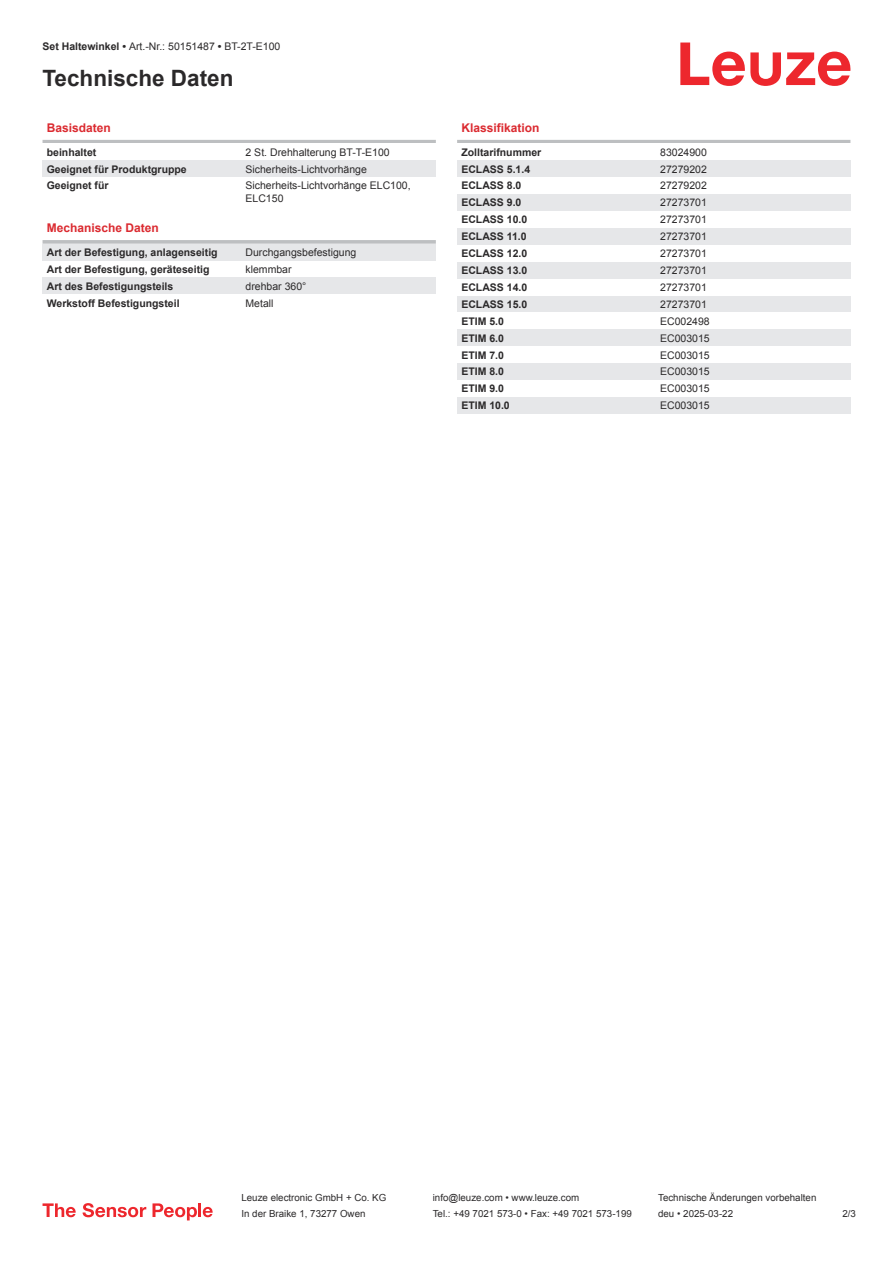
<style>
.page{position:relative;width:893px;height:1263px;background:#fff}
.page>*{position:absolute;margin:0;border:0;box-sizing:border-box;transform-origin:0 0}
.t1{font:700 22.5px "Arial";color:#2b292a}
.t2{font:700 12px "Arial";color:#db2a30}
.t3{font:10.5px/12.6px "Arial";color:#2b292a}
.t4{font:700 10.5px "Arial";color:#2b292a}
.t5{font:9.75px "Arial";color:#2b292a}
.s1{font-weight:700}
</style>
<div class="page">
<svg style="left:680px;top:43px;width:170px;height:43px"></svg>
<hr style="left:43px;top:140px;width:393px;height:3px;background:#bdbfc1">
<div style="left:43px;top:160px;width:199px;height:17px;background:#e6e7e9"></div>
<div style="left:242px;top:160px;width:194px;height:17px;background:#e6e7e9"></div>
<svg style="left:43px;top:240px;width:393px;height:4px;background:#c3c4c6"></svg>
<div style="left:43px;top:244px;width:199px;height:17px;background:#e6e7e9"></div>
<div style="left:242px;top:244px;width:194px;height:17px;background:#e6e7e9"></div>
<div style="left:43px;top:277px;width:199px;height:17px;background:#e6e7e9"></div>
<div style="left:242px;top:277px;width:194px;height:17px;background:#e6e7e9"></div>
<hr style="left:457px;top:140px;width:393px;height:3px;background:#bdbfc1">
<div style="left:457px;top:160px;width:200px;height:17px;background:#e6e7e9"></div>
<div style="left:657px;top:160px;width:193px;height:17px;background:#e6e7e9"></div>
<div style="left:457px;top:194px;width:200px;height:17px;background:#e6e7e9"></div>
<div style="left:657px;top:194px;width:193px;height:17px;background:#e6e7e9"></div>
<div style="left:457px;top:228px;width:200px;height:17px;background:#e6e7e9"></div>
<div style="left:657px;top:228px;width:193px;height:17px;background:#e6e7e9"></div>
<div style="left:457px;top:262px;width:200px;height:17px;background:#e6e7e9"></div>
<div style="left:657px;top:262px;width:193px;height:17px;background:#e6e7e9"></div>
<div style="left:457px;top:296px;width:200px;height:16px;background:#e6e7e9"></div>
<div style="left:657px;top:296px;width:193px;height:16px;background:#e6e7e9"></div>
<div style="left:457px;top:329px;width:200px;height:17px;background:#e6e7e9"></div>
<div style="left:657px;top:329px;width:193px;height:17px;background:#e6e7e9"></div>
<div style="left:457px;top:363px;width:200px;height:17px;background:#e6e7e9"></div>
<div style="left:657px;top:363px;width:193px;height:17px;background:#e6e7e9"></div>
<div style="left:457px;top:397px;width:200px;height:17px;background:#e6e7e9"></div>
<div style="left:657px;top:397px;width:193px;height:17px;background:#e6e7e9"></div>
<svg style="left:43px;top:1203px;width:33px;height:14px"></svg>
<svg style="left:83px;top:1203px;width:63px;height:14px"></svg>
<svg style="left:153px;top:1203px;width:44px;height:17px"></svg>
<hr style="left:198px;top:1203px;width:3px;height:14px;background:#ed272d">
<svg style="left:203px;top:1207px;width:10px;height:10px"></svg>
<p class="t3" style="left:43px;top:41px;width:239px"><span class="s1">Set Haltewinkel •</span> Art.-Nr.: 50151487 <span class="s1">•</span> BT-2T-E100</p>
<h1 class="t1" style="left:43px;top:70px;width:192px">Technische Daten</h1>
<p class="t2" style="left:47px;top:123px;width:66px">Basisdaten</p>
<p class="t4" style="left:47px;top:148px;width:51px">beinhaltet</p>
<p class="t3" style="left:246px;top:147px;width:146px">2 St. Drehhalterung BT-T-E100</p>
<p class="t4" style="left:47px;top:165px;width:142px">Geeignet für Produktgruppe</p>
<p class="t3" style="left:246px;top:164px;width:123px">Sicherheits-Lichtvorhänge</p>
<p class="t4" style="left:47px;top:182px;width:63px">Geeignet für</p>
<p class="t3" style="left:246px;top:180px;width:167px">Sicherheits-Lichtvorhänge ELC100,<br>ELC150</p>
<p class="t2" style="left:47px;top:224px;width:114px">Mechanische Daten</p>
<p class="t4" style="left:47px;top:248px;width:172px">Art der Befestigung, anlagenseitig</p>
<p class="t3" style="left:246px;top:247px;width:112px">Durchgangsbefestigung</p>
<p class="t4" style="left:47px;top:265px;width:164px">Art der Befestigung, geräteseitig</p>
<p class="t3" style="left:246px;top:264px;width:48px">klemmbar</p>
<p class="t4" style="left:47px;top:282px;width:128px">Art des Befestigungsteils</p>
<p class="t3" style="left:246px;top:281px;width:62px">drehbar 360°</p>
<p class="t4" style="left:47px;top:299px;width:134px">Werkstoff Befestigungsteil</p>
<p class="t3" style="left:246px;top:298px;width:30px">Metall</p>
<p class="t2" style="left:461px;top:123px;width:80px">Klassifikation</p>
<p class="t4" style="left:461px;top:148px;width:81px">Zolltarifnummer</p>
<p class="t3" style="left:660px;top:147px;width:48px">83024900</p>
<p class="t4" style="left:461px;top:165px;width:70px">ECLASS 5.1.4</p>
<p class="t3" style="left:660px;top:164px;width:48px">27279202</p>
<p class="t4" style="left:461px;top:182px;width:62px">ECLASS 8.0</p>
<p class="t3" style="left:660px;top:180px;width:48px">27279202</p>
<p class="t4" style="left:461px;top:199px;width:62px">ECLASS 9.0</p>
<p class="t3" style="left:660px;top:197px;width:48px">27273701</p>
<p class="t4" style="left:461px;top:216px;width:67px">ECLASS 10.0</p>
<p class="t3" style="left:660px;top:214px;width:48px">27273701</p>
<p class="t4" style="left:461px;top:233px;width:67px">ECLASS 11.0</p>
<p class="t3" style="left:660px;top:231px;width:48px">27273701</p>
<p class="t4" style="left:461px;top:249px;width:67px">ECLASS 12.0</p>
<p class="t3" style="left:660px;top:248px;width:48px">27273701</p>
<p class="t4" style="left:461px;top:266px;width:67px">ECLASS 13.0</p>
<p class="t3" style="left:660px;top:265px;width:48px">27273701</p>
<p class="t4" style="left:461px;top:283px;width:67px">ECLASS 14.0</p>
<p class="t3" style="left:660px;top:282px;width:48px">27273701</p>
<p class="t4" style="left:461px;top:300px;width:67px">ECLASS 15.0</p>
<p class="t3" style="left:660px;top:299px;width:48px">27273701</p>
<p class="t4" style="left:461px;top:317px;width:44px">ETIM 5.0</p>
<p class="t3" style="left:660px;top:316px;width:51px">EC002498</p>
<p class="t4" style="left:461px;top:334px;width:44px">ETIM 6.0</p>
<p class="t3" style="left:660px;top:333px;width:51px">EC003015</p>
<p class="t4" style="left:461px;top:351px;width:44px">ETIM 7.0</p>
<p class="t3" style="left:660px;top:349px;width:51px">EC003015</p>
<p class="t4" style="left:461px;top:368px;width:44px">ETIM 8.0</p>
<p class="t3" style="left:660px;top:366px;width:51px">EC003015</p>
<p class="t4" style="left:461px;top:385px;width:44px">ETIM 9.0</p>
<p class="t3" style="left:660px;top:383px;width:51px">EC003015</p>
<p class="t4" style="left:461px;top:402px;width:50px">ETIM 10.0</p>
<p class="t3" style="left:660px;top:400px;width:51px">EC003015</p>
<p class="t5" style="left:241px;top:1194px;width:146px">Leuze electronic GmbH + Co. KG</p>
<p class="t5" style="left:433px;top:1194px;width:148px">info@leuze.com • www.leuze.com</p>
<p class="t5" style="left:658px;top:1194px;width:160px">Technische Änderungen vorbehalten</p>
<p class="t5" style="left:241px;top:1210px;width:126px">In der Braike 1, 73277 Owen</p>
<p class="t5" style="left:433px;top:1210px;width:201px">Tel.: +49 7021 573-0 • Fax: +49 7021 573-199</p>
<p class="t5" style="left:658px;top:1210px;width:76px">deu • 2025-03-22</p>
<p class="t5" style="left:842px;top:1210px;width:15px">2 /3</p>
</div>
